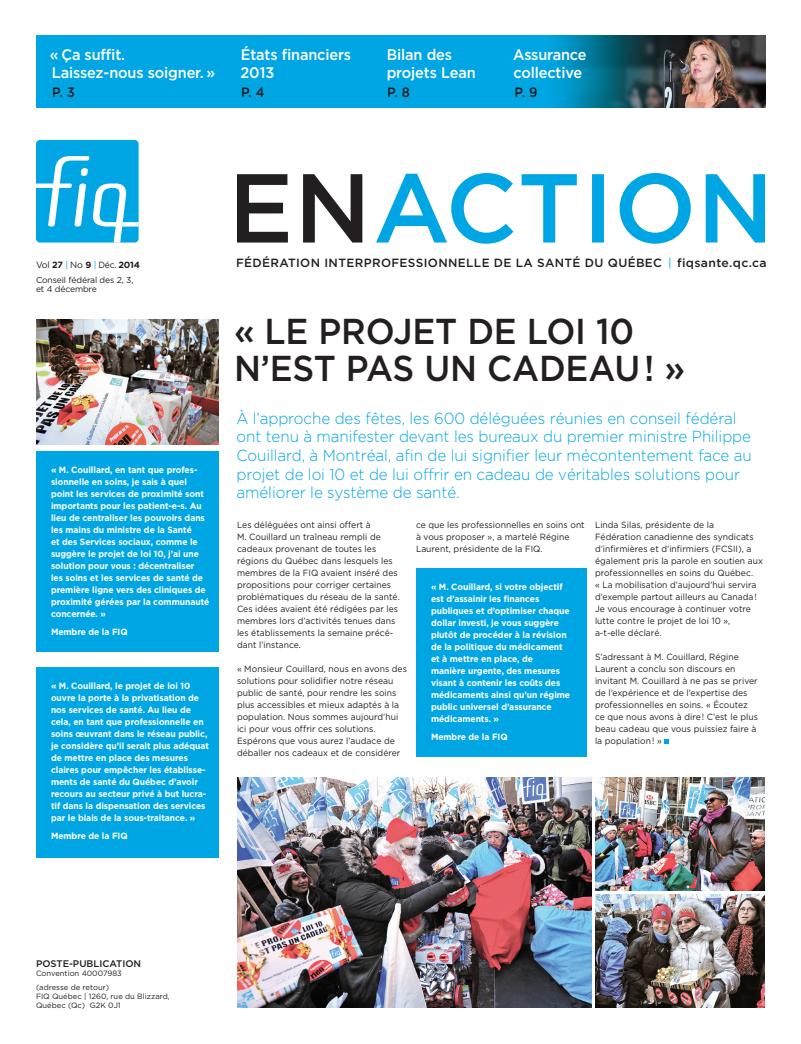
<style>
.page{position:relative;width:801px;height:1044px;background:#fff}
.page>*{position:absolute;margin:0;border:0;box-sizing:border-box;transform-origin:0 0}
.t1{font:500 36px/37px "Gotham";letter-spacing:-.005em;color:#231f20;scale:.95 1}
.t2{font:300 16px/18.6px "Gotham";letter-spacing:-.005em;color:#00a6e4;scale:.95 1}
.t3{font:500 15.3px/18.7px "Gotham";letter-spacing:-.01em;color:#fff;scale:.95 1}
.t4{font:500 13.6px "Gotham";color:#231f20;scale:.95 1}
.t5{font:500 11.9px "Gotham";letter-spacing:.03em;color:#231f20}
.t6{font:500 9.6px "Gotham";color:#231f20}
.t7{font:9px/12px "Gotham";letter-spacing:.005em;color:#231f20;scale:.95 1}
.t8{font:700 9px/12px "Gotham";letter-spacing:-.005em;color:#fff;scale:.95 1}
.t9{font:9px "Gotham";letter-spacing:.005em;color:#231f20}
.t10{font:8.6px/9px "Gotham";letter-spacing:-.015em;color:#231f20}
.t11{font:7.7px/13.5px "Gotham";color:#231f20}
.s1{font-weight:700}
.s2{color:#00a6e4}
.s3{font-weight:400;color:#00a6e4}
</style>
<div class="page">
<img style="left:36px;top:36px;width:729px;height:72px">
<svg style="left:237px;top:174px;width:125px;height:69px"></svg>
<svg style="left:376px;top:173px;width:389px;height:71px"></svg>
<svg style="left:665px;top:740px;width:4px;height:4px"></svg>
<div style="left:36px;top:140px;width:103px;height:103px;background:#00a6e4;border-radius:4px"></div>
<svg style="left:36px;top:156px;width:103px;height:87px"></svg>
<img style="left:36px;top:319px;width:183px;height:126px">
<img style="left:595px;top:894px;width:170px;height:114px">
<img style="left:237px;top:777px;width:355px;height:231px">
<div style="left:36px;top:451px;width:183px;height:201px;background:#00a6e4"></div>
<div style="left:36px;top:667px;width:183px;height:191px;background:#00a6e4"></div>
<div style="left:416px;top:568px;width:171px;height:189px;background:#00a6e4"></div>
<img style="left:595px;top:777px;width:170px;height:114px">
<h3 class="t3" style="left:50px;top:45px;width:176px">« Ça suffit.<br>Laissez-nous soigner. »</h3>
<h3 class="t4" style="left:52px;top:85px;width:25px">P. 3</h3>
<h3 class="t3" style="left:240px;top:45px;width:118px">États financiers<br>2013</h3>
<h3 class="t4" style="left:241px;top:85px;width:26px">P. 4</h3>
<h3 class="t3" style="left:387px;top:45px;width:95px">Bilan des projets Lean</h3>
<h3 class="t4" style="left:387px;top:85px;width:25px">P. 8</h3>
<h3 class="t3" style="left:513px;top:45px;width:79px">Assurance collective</h3>
<h3 class="t4" style="left:515px;top:85px;width:26px">P. 9</h3>
<p class="t9" style="left:36px;top:259px;width:105px">vol <span class="s1">27</span> <span class="s2">|</span> no <span class="s1">9</span> <span class="s2">|</span> Déc. <span class="s1">2014</span></p>
<p class="t10" style="left:36px;top:275px;width:99px">Conseil fédéral des 2, 3, et 4 décembre</p>
<p class="t8" style="left:51px;top:464px;width:168px">« M. Couillard, en tant que profes&shy;sionnelle en soins, je sais à quel point les services de proximité sont importants pour les patient-e-s. Au lieu de centraliser les pouvoirs dans les mains du ministre de la Santé<br>et des Services sociaux, comme le suggère le projet de loi 10, j’ai une solution pour vous : décentraliser<br>les soins et les services de santé de première ligne vers des cliniques de proximité gérées par la communauté concernée. »</p>
<p class="t8" style="left:51px;top:626px;width:82px">Membre de la FIQ</p>
<p class="t8" style="left:51px;top:680px;width:168px">« M. Couillard, le projet de loi 10 ouvre la porte à la privatisation de nos services de santé. Au lieu de cela, en tant que professionnelle en soins œuvrant dans le réseau public, je considère qu’il serait plus adéquat de mettre en place des mesures claires pour empêcher les établisse&shy;ments de santé du Québec d’avoir recours au secteur privé à but lucra&shy;tif dans la dispensation des services par le biais de la sous-traitance. »</p>
<p class="t8" style="left:51px;top:830px;width:82px">Membre de la FIQ</p>
<h3 class="t5" style="left:236px;top:256px;width:532px">fédération interprofessionnelle de la santé du québec <span class="s3">|</span> fiqsante.qc.ca</h3>
<h1 class="t1" style="left:234px;top:312px;width:476px">« Le projet de loi 10 n’est pas un cadeau! »</h1>
<p class="t2" style="left:236px;top:409px;width:544px">À l’approche des fêtes, les 600 déléguées réunies en conseil fédéral ont tenu à manifester devant les bureaux du premier ministre Philippe Couillard, à Montréal, afin de lui signifier leur mécontentement face au projet de loi 10 et de lui offrir en cadeau de véritables solutions pour améliorer le système de santé.</p>
<p class="t7" style="left:237px;top:519px;width:173px">Les déléguées ont ainsi offert à<br>M. Couillard un traîneau rempli de cadeaux provenant de toutes les régions du Québec dans lesquels les membres de la FIQ avaient inséré des propositions pour corriger certaines problématiques du réseau de la santé.<br>Ces idées avaient été rédigées par les membres lors d’activités tenues dans les établissements la semaine précé&shy;dant l’instance.</p>
<p class="t7" style="left:237px;top:663px;width:180px">« Monsieur Couillard, nous en avons des solutions pour solidifier notre réseau public de santé, pour rendre les soins plus accessibles et mieux adaptés à la population. Nous sommes aujourd’hui ici pour vous offrir ces solutions.<br>Espérons que vous aurez l’audace de déballer nos cadeaux et de considérer</p>
<p class="t7" style="left:416px;top:519px;width:179px">ce que les professionnelles en soins ont à vous proposer », a martelé Régine<br>Laurent, présidente de la FIQ.</p>
<p class="t7" style="left:595px;top:519px;width:178px">Linda Silas, présidente de la<br>Fédération canadienne des syndicats d’infirmières et d’infirmiers (FCSII), a également pris la parole en soutien aux professionnelles en soins du Québec.<br>« La mobilisation d’aujourd’hui servira d’exemple partout ailleurs au Canada!<br>Je vous encourage à continuer votre lutte contre le projet de loi 10 »,<br>a-t-elle déclaré.</p>
<p class="t7" style="left:595px;top:651px;width:173px">S’adressant à M. Couillard, Régine Laurent a conclu son discours en invitant M. Couillard à ne pas se priver de l’expérience et de l’expertise des professionnelles en soins. « Écoutez ce que nous avons à dire! C’est le plus beau cadeau que vous puissiez faire à la population! »</p>
<p class="t8" style="left:431px;top:581px;width:148px">« M. Couillard, si votre objectif est d’assainir les finances publiques et d’optimiser chaque dollar investi, je vous suggère plutôt de procéder à la révision de la politique du médicament et à mettre en place, de<br>manière urgente, des mesures visant à contenir les coûts des médicaments ainsi qu’un régime public universel d’assurance médicaments. »</p>
<p class="t8" style="left:431px;top:731px;width:82px">Membre de la FIQ</p>
<p class="t6" style="left:36px;top:958px;width:8px">POSTE</p>
<p class="t6" style="left:69px;top:958px;width:11px">-PUBLICATION</p>
<p class="t11" style="left:36px;top:967px;width:87px">Convention 40007983 (adresse de retour)</p>
<p class="t11" style="left:36px;top:991px;width:135px;line-height:9.2px">FIQ Québec | 1260, rue du Blizzard,<br>Québec (Qc) G2K 0J1</p>
</div>
